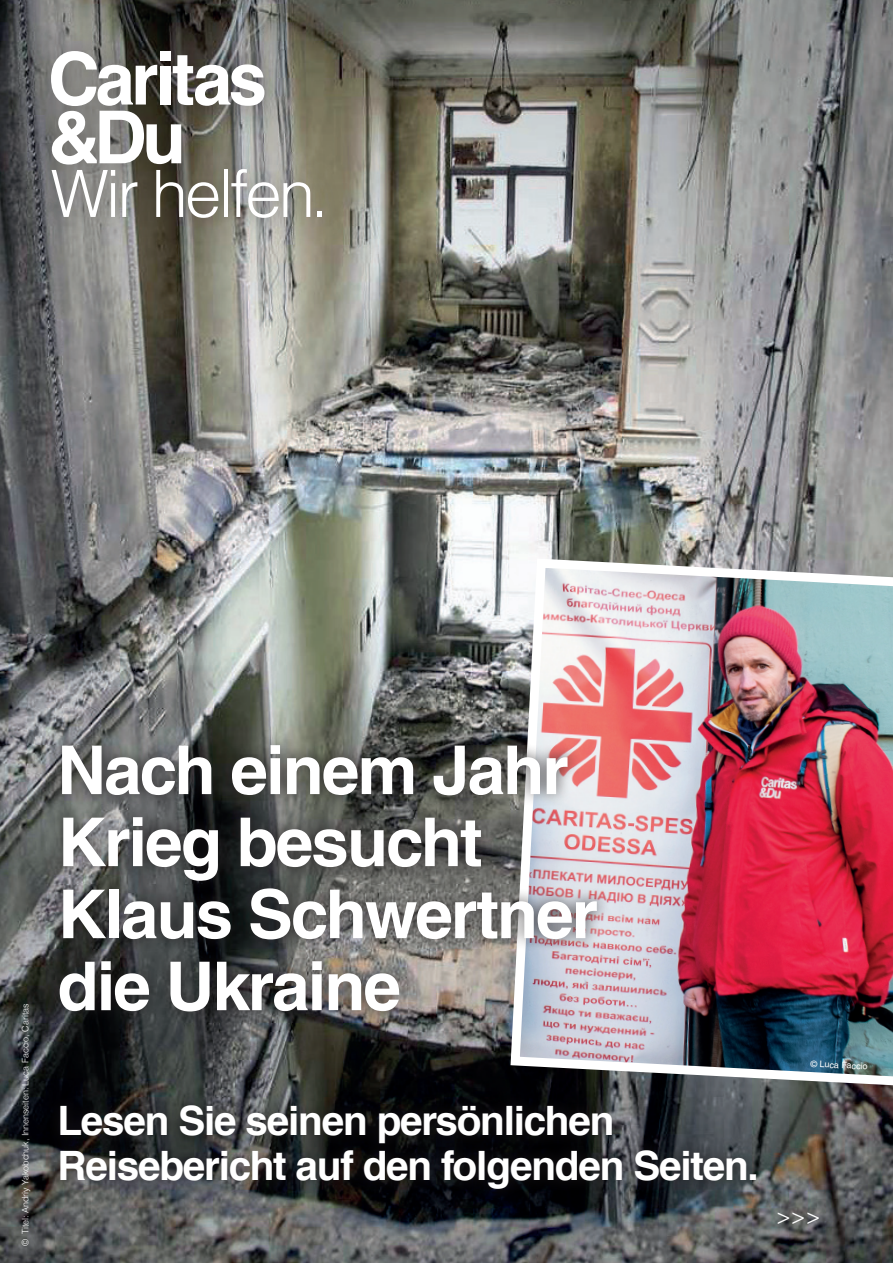
<style>
.page{position:relative;width:893px;height:1263px;background:#fff}
.page>*{position:absolute;margin:0;border:0;box-sizing:border-box;transform-origin:0 0}
.t1{font:700 67.5px/72px "Helvetica LT Com";letter-spacing:-.03em;color:#fff}
.t2{font:700 40.5px/45px "Helvetica LT Com";letter-spacing:-.03em;color:#fff}
.t3{font:300 22.5px "Helvetica LT Com";color:#fff}
.t4{font:300 9px "Helvetica LT Com";letter-spacing:-.005em;color:#fff}
.t5{font:9px "Helvetica LT Com";color:#fff}
</style>
<div class="page">
<img style="left:0;top:0;width:893px;height:1263px">
<div style="left:23px;top:24px;width:324px;height:221px;background:#231f20;opacity:.52"></div>
<svg style="left:317px;top:211px;width:4px;height:6px"></svg>
<svg style="left:51px;top:51px;width:259px;height:167px"></svg>
<img style="left:506px;top:554px;width:387px;height:537px">
<div style="left:46px;top:731px;width:724px;height:471px;background:#231f20;opacity:.75"></div>
<p class="t4" style="left:20px;top:1246px;width:244px;rotate:-90deg">© Titel: Andriy Yakobchuk, Innenseiten: Luca Faccio, Caritas</p>
<h1 class="t1" style="left:57px;top:734px;width:542px">Nach einem Jahr<br>Krieg besucht<br>Klaus Schwertner die Ukraine</h1>
<p class="t2" style="left:57px;top:1098px;width:703px">Lesen Sie seinen persönlichen<br>Reisebericht auf den folgenden Seiten.</p>
<p class="t5" style="left:811px;top:1058px;width:59px;rotate:3deg">© Luca Faccio</p>
<p class="t3" style="left:776px;top:1202px;width:46px">&gt;&gt;&gt;</p>
</div>
